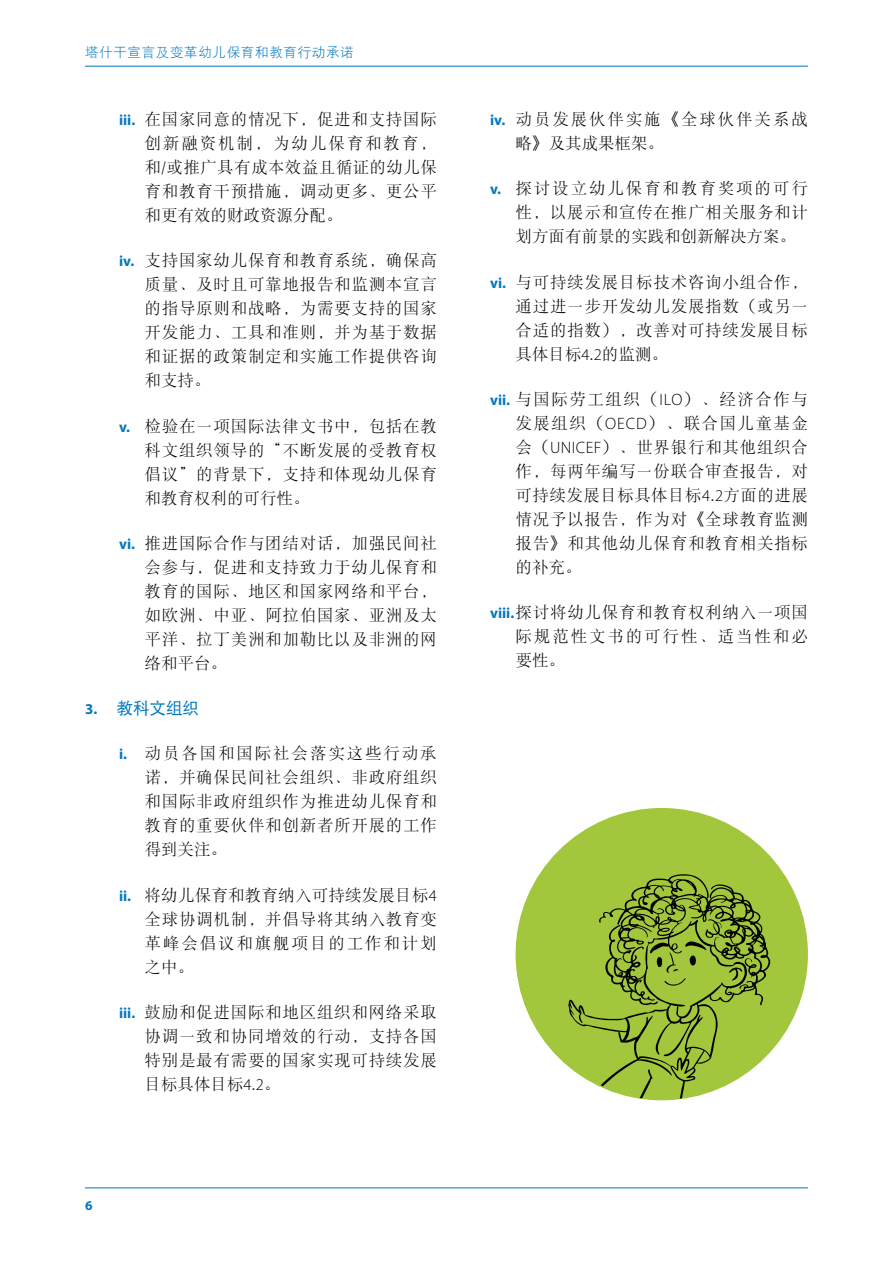
<style>
.page{position:relative;width:893px;height:1263px;background:#fff}
.page>*{position:absolute;margin:0;border:0;box-sizing:border-box;transform-origin:0 0}
.t1{font:16.5px/24px "DFP Song W3";letter-spacing:.045em;color:#000;text-align:justify}
.t2{font:16.5px/24px "DFP Song W3";letter-spacing:.115em;color:#000}
.t3{font:16.5px "DFP Hei W5";color:#0078bf}
.t4{font:13.5px "DFP Hei W3";letter-spacing:.05em;color:#0078bf}
.t5{font:700 13.5px "Myriad Pro";color:#0078bf}
.s1{font-family:"Myriad Pro";font-weight:700;font-size:15px;color:#0078bf}
.s2{font-family:"Myriad Pro";font-weight:700;font-size:15px}
.s3{font-family:"Myriad Pro";font-weight:300}
</style>
<div class="page">
<hr style="left:85px;top:66px;width:723px;height:1px;background:#0078bf">
<hr style="left:85px;top:1187px;width:723px;height:1px;background:#0078bf">
<div style="left:516px;top:808px;width:292px;height:292px;background:#a2c73d;border-radius:50%"></div>
<svg style="left:568px;top:874px;width:203px;height:226px"></svg>
<svg style="left:640px;top:975px;width:5px;height:8px"></svg>
<svg style="left:751px;top:960px;width:2px;height:7px"></svg>
<svg style="left:729px;top:966px;width:13px;height:14px"></svg>
<svg style="left:656px;top:941px;width:50px;height:45px"></svg>
<svg style="left:714px;top:937px;width:5px;height:4px"></svg>
<svg style="left:713px;top:922px;width:9px;height:6px"></svg>
<p class="t4" style="left:85px;top:45px;width:270px">塔什干宣言及变革幼儿保育和教育行动承诺</p>
<p class="t1" style="left:145px;top:107px;width:294px;text-indent:-26px"><span class="s1">iii.</span> 在国家同意的情况下，促进和支持国际创新融资机制，为幼儿保育和教育，和/或推广具有成本效益且循证的幼儿保育和教育干预措施，调动更多、更公平和更有效的财政资源分配。</p>
<p class="t1" style="left:145px;top:248px;width:294px;text-indent:-26px"><span class="s1">iv.</span> 支持国家幼儿保育和教育系统，确保高质量、及时且可靠地报告和监测本宣言的指导原则和战略，为需要支持的国家开发能力、工具和准则，并为基于数据和证据的政策制定和实施工作提供咨询和支持。</p>
<p class="t1" style="left:145px;top:413px;width:294px;text-indent:-26px"><span class="s1">v.</span> 检验在一项国际法律文书中，包括在教科文组织领导的“不断发展的受教育权倡议”的背景下，支持和体现幼儿保育和教育权利的可行性。</p>
<p class="t1" style="left:145px;top:531px;width:294px;text-indent:-26px"><span class="s1">vi.</span> 推进国际合作与团结对话，加强民间社会参与，促进和支持致力于幼儿保育和教育的国际、地区和国家网络和平台，如欧洲、中亚、阿拉伯国家、亚洲及太平洋、拉丁美洲和加勒比以及非洲的网络和平台。</p>
<p class="t3" style="left:85px;top:699px;width:115px"><span class="s2">3.</span> 教科文组织</p>
<p class="t1" style="left:145px;top:741px;width:294px;text-indent:-26px"><span class="s1">i.</span> 动员各国和国际社会落实这些行动承诺，并确保民间社会组织、非政府组织和国际非政府组织作为推进幼儿保育和教育的重要伙伴和创新者所开展的工作得到关注。</p>
<p class="t1" style="left:145px;top:882px;width:294px;text-indent:-26px"><span class="s1">ii.</span> 将幼儿保育和教育纳入可持续发展目标<span class="s3">4</span>全球协调机制，并倡导将其纳入教育变革峰会倡议和旗舰项目的工作和计划之中。</p>
<p class="t1" style="left:145px;top:1000px;width:294px;text-indent:-26px"><span class="s1">iii.</span> 鼓励和促进国际和地区组织和网络采取协调一致和协同增效的行动，支持各国特别是最有需要的国家实现可持续发展目标具体目标<span class="s3">4</span>.<span class="s3">2</span>。</p>
<p class="t5" style="left:85px;top:1196px;width:9px">6</p>
<p class="t2" style="left:516px;top:107px;width:294px;text-indent:-26px"><span class="s1">iv.</span> 动员发展伙伴实施《全球伙伴关系战略》及其成果框架。</p>
<p class="t1" style="left:516px;top:176px;width:294px;text-indent:-26px"><span class="s1">v.</span> 探讨设立幼儿保育和教育奖项的可行性，以展示和宣传在推广相关服务和计划方面有前景的实践和创新解决方案。</p>
<p class="t1" style="left:516px;top:269px;width:294px;text-indent:-26px"><span class="s1">vi.</span> 与可持续发展目标技术咨询小组合作，通过进一步开发幼儿发展指数（或另一合适的指数），改善对可持续发展目标具体目标<span class="s3">4</span>.<span class="s3">2</span>的监测。</p>
<p class="t1" style="left:516px;top:387px;width:294px;text-indent:-26px"><span class="s1">vii.</span> 与国际劳工组织（<span class="s3">ILO</span>）、经济合作与发展组织（<span class="s3">OECD</span>）、联合国儿童基金会（<span class="s3">UNICEF</span>）、世界银行和其他组织合作，每两年编写一份联合审查报告，对可持续发展目标具体目标<span class="s3">4</span>.<span class="s3">2</span>方面的进展情况予以报告，作为对《全球教育监测报告》和其他幼儿保育和教育相关指标的补充。</p>
<p class="t1" style="left:516px;top:600px;width:294px;text-indent:-26px"><span class="s1">viii.</span>探讨将幼儿保育和教育权利纳入一项国际规范性文书的可行性、适当性和必要性。</p>
</div>
